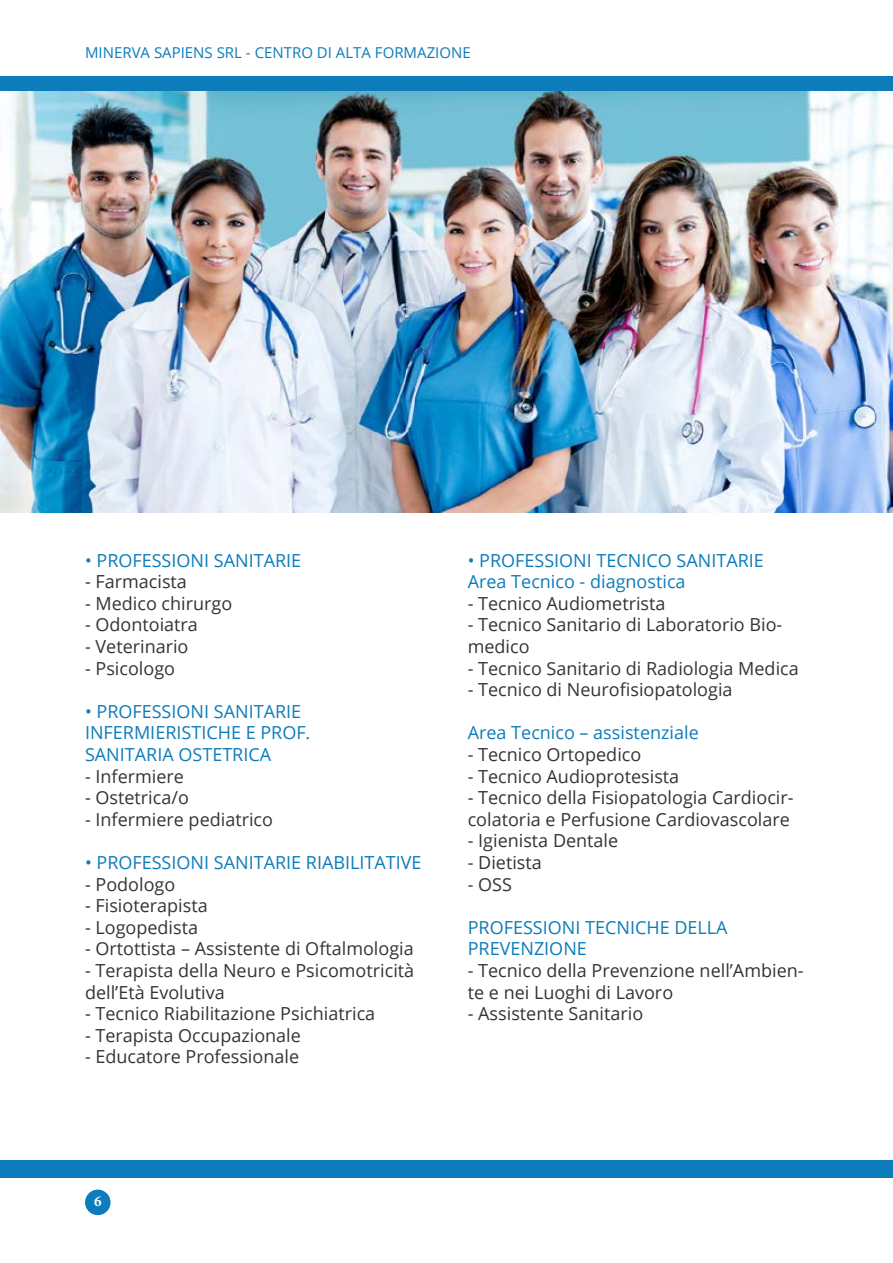
<style>
.page{position:relative;width:893px;height:1263px;background:#fff}
.page>*{position:absolute;margin:0;border:0;box-sizing:border-box;transform-origin:0 0}
.t1{font:18px/21.6px "Open Sans";color:#343433}
.t2{font:18px/21.6px "Open Sans";color:#0d7cba}
.t3{font:15px "Open Sans";color:#0d7cba}
.t4{font:700 15px "Minion Pro";color:#fff}
</style>
<div class="page">
<div style="left:0;top:77px;width:893px;height:17px;background:#0d7cba"></div>
<div style="left:0;top:1161px;width:893px;height:17px;background:#0d7cba"></div>
<div style="left:85px;top:1189px;width:26px;height:26px;background:#0d7cba;border-radius:50%"></div>
<img style="left:0;top:91px;width:893px;height:421px">
<p class="t3" style="left:85px;top:43px;width:387px">MINERVA SAPIENS SRL - CENTRO DI ALTA FORMAZIONE</p>
<p class="t2" style="left:85px;top:549px;width:218px">• Professioni Sanitarie</p>
<p class="t1" style="left:85px;top:570px;width:103px">- Farmacista</p>
<p class="t1" style="left:85px;top:592px;width:149px">- Medico chirurgo</p>
<p class="t1" style="left:85px;top:614px;width:114px">- Odontoiatra</p>
<p class="t1" style="left:85px;top:635px;width:105px">- Veterinario</p>
<p class="t1" style="left:85px;top:657px;width:92px">- Psicologo</p>
<p class="t2" style="left:85px;top:700px;width:218px">• Professioni Sanitarie infermieristiche</p>
<p class="t2" style="left:246px;top:722px;width:38px">e Prof</p>
<p class="t2" style="left:306px;top:722px;width:6px">.</p>
<p class="t2" style="left:85px;top:743px;width:21px">Sanitaria</p>
<p class="t2" style="left:178px;top:743px;width:25px">Ostetrica</p>
<p class="t1" style="left:85px;top:765px;width:100px">- Infermiere</p>
<p class="t1" style="left:85px;top:786px;width:105px">- Ostetrica/o</p>
<p class="t1" style="left:85px;top:808px;width:190px">- Infermiere pediatrico</p>
<p class="t2" style="left:85px;top:851px;width:34px">• PROFESSIONI</p>
<p class="t2" style="left:214px;top:851px;width:11px">SANITARIE</p>
<p class="t2" style="left:306px;top:851px;width:63px">RIABILITATI</p>
<p class="t2" style="left:401px;top:851px;width:19px">VE</p>
<p class="t1" style="left:85px;top:873px;width:92px">- Podologo</p>
<p class="t1" style="left:85px;top:894px;width:124px">- Fisioterapista</p>
<p class="t1" style="left:85px;top:916px;width:115px">- Logopedista</p>
<p class="t1" style="left:85px;top:938px;width:330px">- Ortottista – Assistente di Oftalmologia</p>
<p class="t1" style="left:85px;top:959px;width:331px">- Terapista della Neuro e Psicomotricità dell’Età Evolutiva</p>
<p class="t1" style="left:85px;top:1002px;width:292px">- Tecnico Riabilitazione Psichiatrica</p>
<p class="t1" style="left:85px;top:1024px;width:217px">- Terapista Occupazionale</p>
<p class="t1" style="left:85px;top:1046px;width:216px">- Educatore Professionale</p>
<p class="t2" style="left:468px;top:549px;width:220px;text-align:right">TECNI COSANITARIE<br>Area Tecnico - diagnostica</p>
<p class="t1" style="left:468px;top:592px;width:199px">- Tecnico Audiometrista</p>
<p class="t1" style="left:468px;top:614px;width:316px">- Tecnico Sanitario di Laboratorio Bio&shy;medico</p>
<p class="t1" style="left:468px;top:657px;width:333px">- Tecnico Sanitario di Radiologia Medica</p>
<p class="t1" style="left:468px;top:678px;width:266px">- Tecnico di Neurofisiopatologia</p>
<p class="t2" style="left:468px;top:722px;width:233px">Area Tecnico – assistenziale</p>
<p class="t1" style="left:468px;top:743px;width:175px">- Tecnico Ortopedico</p>
<p class="t1" style="left:468px;top:765px;width:213px">- Tecnico Audioprotesista</p>
<p class="t1" style="left:468px;top:786px;width:327px">- Tecnico della Fisiopatologia Cardiocir&shy;colatoria e Perfusione Cardiovascolare</p>
<p class="t1" style="left:468px;top:830px;width:152px">- Igienista Dentale</p>
<p class="t1" style="left:468px;top:851px;width:76px">- Dietista</p>
<p class="t1" style="left:468px;top:873px;width:46px">- OSS</p>
<p class="t2" style="left:468px;top:916px;width:261px">PROFESSIONI TECNICHE DELLA<br>PREVENZIONE</p>
<p class="t1" style="left:468px;top:959px;width:337px">- Tecnico della Prevenzione nell’Ambien&shy;te e nei Luoghi di Lavoro</p>
<p class="t1" style="left:468px;top:1002px;width:177px">- Assistente Sanitario</p>
<p class="t2" style="left:468px;top:549px;width:34px">• PROFESSIONI</p>
<p class="t4" style="left:94px;top:1190px;width:9px">6</p>
</div>
